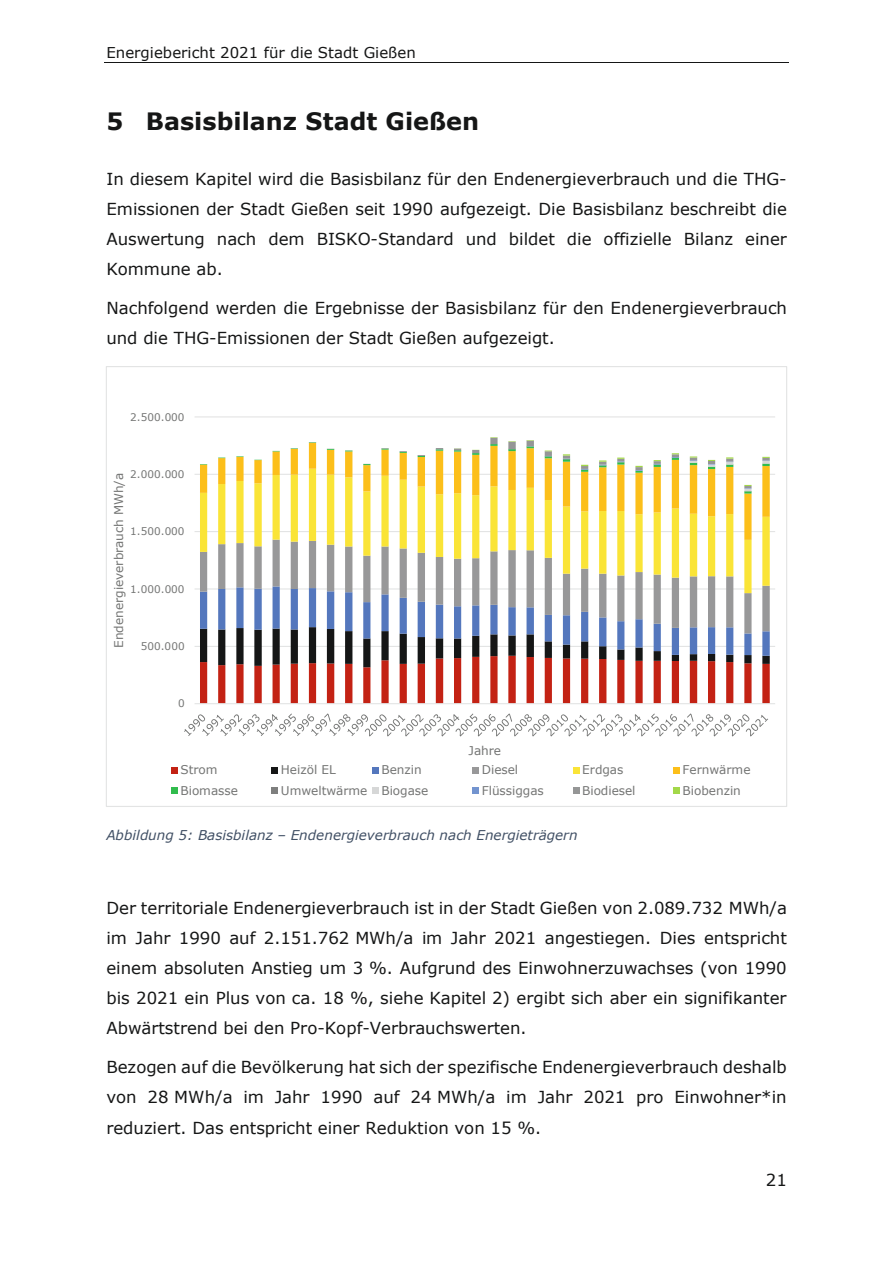
<style>
.page{position:relative;width:893px;height:1263px;background:#fff}
.page>*{position:absolute;margin:0;border:0;box-sizing:border-box;transform-origin:0 0}
.t1{font:700 24px "Verdana";color:#151616}
.t2{font:16.5px/30px "Verdana";color:#151616;text-align:justify}
.t3{font:15px "Verdana";color:#151616}
.t4{font:italic 13.5px "Verdana";letter-spacing:.005em;color:#415065}
.t5{font:12px "Verdana";color:#747574}
.t6{font:10.5px "Verdana";color:#747574}
</style>
<div class="page">
<hr style="left:104px;top:62px;width:685px;height:1px;background:#151616">
<hr style="left:195px;top:646px;width:580px;height:1px;background:#e3e4e4">
<hr style="left:195px;top:588px;width:580px;height:1px;background:#e3e4e4">
<hr style="left:195px;top:531px;width:580px;height:1px;background:#e3e4e4">
<hr style="left:195px;top:474px;width:580px;height:1px;background:#e3e4e4">
<hr style="left:195px;top:416px;width:580px;height:1px;background:#e3e4e4">
<svg style="left:200px;top:633px;width:570px;height:70px"></svg>
<svg style="left:200px;top:593px;width:570px;height:40px"></svg>
<svg style="left:200px;top:540px;width:570px;height:53px"></svg>
<svg style="left:200px;top:448px;width:570px;height:92px"></svg>
<svg style="left:291px;top:437px;width:479px;height:57px"></svg>
<hr style="left:195px;top:703px;width:580px;height:1px;background:#e3e4e4">
<svg style="left:184px;top:713px;width:584px;height:23px"></svg>
<div style="left:171px;top:767px;width:7px;height:6px;background:#c32214"></div>
<svg style="left:272px;top:767px;width:6px;height:6px"></svg>
<div style="left:372px;top:767px;width:7px;height:6px;background:#5477bd"></div>
<div style="left:472px;top:767px;width:7px;height:6px;background:#989899"></div>
<svg style="left:573px;top:767px;width:6px;height:6px"></svg>
<div style="left:673px;top:767px;width:7px;height:6px;background:#fcbf1a"></div>
<div style="left:171px;top:787px;width:7px;height:7px;background:#31bc4d"></div>
<div style="left:272px;top:787px;width:6px;height:7px;background:#7e7f7e"></div>
<div style="left:372px;top:787px;width:7px;height:7px;background:#d6d7d7"></div>
<div style="left:472px;top:787px;width:7px;height:7px;background:#7394cf"></div>
<div style="left:573px;top:787px;width:6px;height:7px;background:#959696"></div>
<div style="left:673px;top:787px;width:7px;height:7px;background:#a3d849"></div>
<p class="t3" style="left:106px;top:42px;width:311px">Energiebericht 2021 für die Stadt Gießen</p>
<h1 class="t1" style="left:106px;top:105px;width:374px">5 Basisbilanz Stadt Gießen</h1>
<p class="t2" style="left:106px;top:163px;width:682px">In diesem Kapitel wird die Basisbilanz für den Endenergieverbrauch und die THG-Emissionen der Stadt Gießen seit 1990 aufgezeigt. Die Basisbilanz beschreibt die Auswertung nach dem BISKO-Standard und bildet die offizielle Bilanz einer Kommune ab.</p>
<p class="t2" style="left:106px;top:293px;width:682px">Nachfolgend werden die Ergebnisse der Basisbilanz für den Endenergieverbrauch und die THG-Emissionen der Stadt Gießen aufgezeigt.</p>
<p class="t6" style="left:130px;top:410px;width:56px">2.500.000</p>
<p class="t6" style="left:130px;top:467px;width:56px">2.000.000</p>
<p class="t5" style="left:111px;top:648px;width:176px;rotate:-90deg">Endenergieverbrauch MWh/a</p>
<p class="t6" style="left:130px;top:524px;width:56px">1.500.000</p>
<p class="t6" style="left:130px;top:582px;width:56px">1.000.000</p>
<p class="t6" style="left:141px;top:639px;width:45px">500.000</p>
<p class="t6" style="left:178px;top:696px;width:8px">0</p>
<p class="t5" style="left:469px;top:743px;width:34px">Jahre</p>
<p class="t5" style="left:181px;top:762px;width:39px">Strom</p>
<p class="t5" style="left:281px;top:762px;width:56px">Heizöl EL</p>
<p class="t5" style="left:381px;top:762px;width:42px">Benzin</p>
<p class="t5" style="left:482px;top:762px;width:38px">Diesel</p>
<p class="t5" style="left:582px;top:762px;width:43px">Erdgas</p>
<p class="t5" style="left:683px;top:762px;width:69px">Fernwärme</p>
<p class="t5" style="left:181px;top:782px;width:59px">Biomasse</p>
<p class="t5" style="left:281px;top:782px;width:149px">Umweltwärme Biogase</p>
<p class="t5" style="left:482px;top:782px;width:64px">Flüssiggas</p>
<p class="t5" style="left:582px;top:782px;width:55px">Biodiesel</p>
<p class="t5" style="left:683px;top:782px;width:60px">Biobenzin</p>
<p class="t4" style="left:106px;top:826px;width:473px">Abbildung 5: Basisbilanz – Endenergieverbrauch nach Energieträgern</p>
<p class="t2" style="left:106px;top:893px;width:682px">Der territoriale Endenergieverbrauch ist in der Stadt Gießen von 2.089.732 MWh/a im Jahr 1990 auf 2.151.762 MWh/a im Jahr 2021 angestiegen. Dies entspricht einem absoluten Anstieg um 3 %. Aufgrund des Einwohnerzuwachses (von 1990 bis 2021 ein Plus von ca. 18 %, siehe Kapitel 2) ergibt sich aber ein signifikanter Abwärtstrend bei den Pro-Kopf-Verbrauchswerten.</p>
<p class="t2" style="left:106px;top:1052px;width:682px">Bezogen auf die Bevölkerung hat sich der spezifische Endenergieverbrauch deshalb von 28 MWh/a im Jahr 1990 auf 24 MWh/a im Jahr 2021 pro Einwohner*in reduziert. Das entspricht einer Reduktion von 15 %.</p>
<p class="t2" style="left:766px;top:1165px;width:23px">21</p>
</div>
